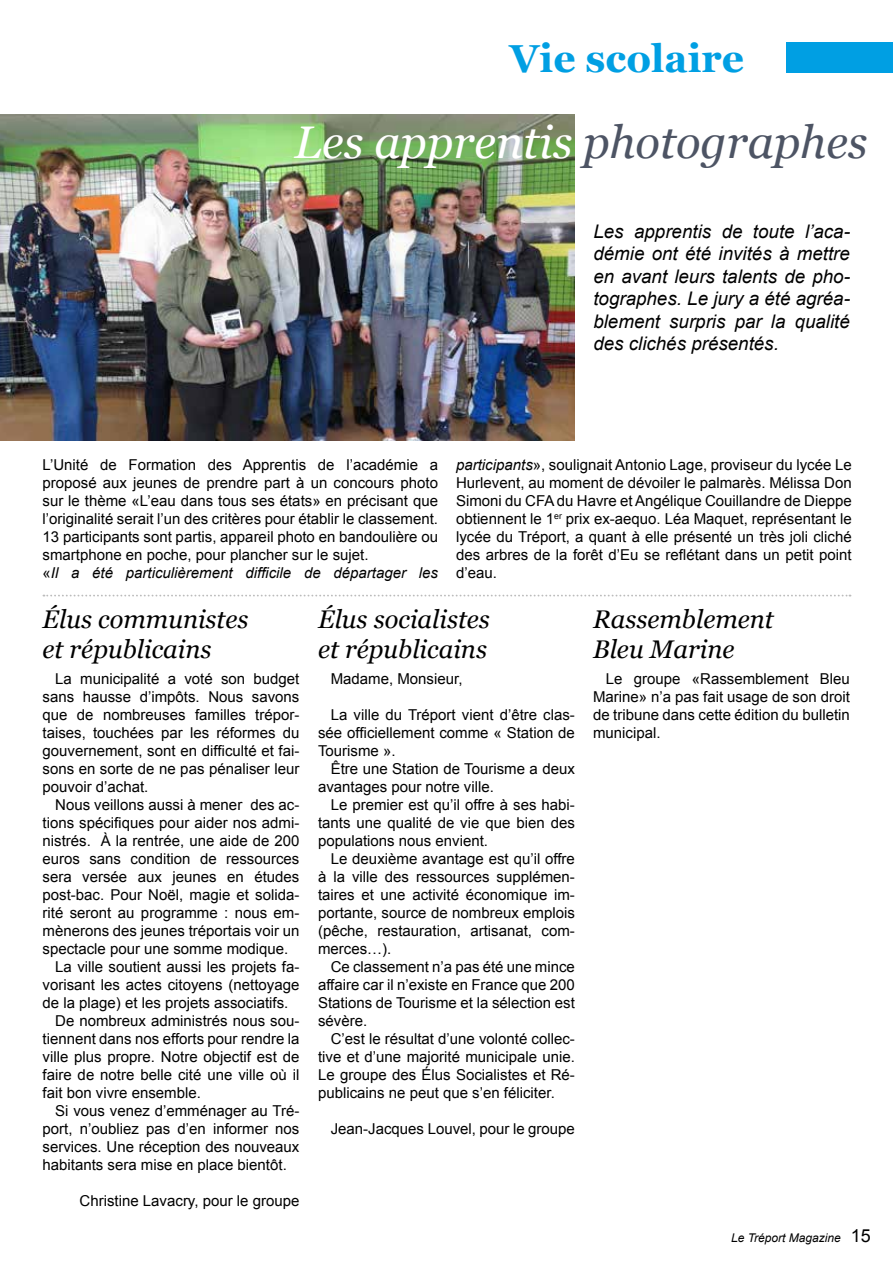
<style>
.page{position:relative;width:893px;height:1263px;background:#fff}
.page>*{position:absolute;margin:0;border:0;box-sizing:border-box;transform-origin:0 0}
.t1{font:italic 45.75px "Georgia";color:#fff}
.t2{font:700 39px "Georgia";color:#009fe3}
.t3{font:italic 25.5px/30.6px "Georgia";color:#000}
.t4{font:italic 18.75px/22.5px "Arial";color:#000;text-align:justify}
.t5{font:15px/18px "Arial";color:#000;text-align:justify}
.t6{font:italic 12px "Arial";color:#000}
.s1{color:#4d5464}
.s2{font-style:italic}
.s3{font-style:normal;font-size:18px}
</style>
<div class="page">
<div style="left:787px;top:43px;width:106px;height:30px;background:#009fe3"></div>
<img style="left:0;top:115px;width:575px;height:325px">
<svg style="left:43px;top:595px;width:807px;height:1px"></svg>
<h2 class="t2" style="left:510px;top:29px;width:236px">Vie scolaire</h2>
<h1 class="t1" style="left:294px;top:109px;width:575px">Les apprentis <span class="s1">photographes</span></h1>
<p class="t4" style="left:593px;top:220px;width:258px">Les apprentis de toute l’aca&shy;démie ont été invités à mettre en avant leurs talents de pho&shy;tographes. Le jury a été agréa&shy;blement surpris par la qualité des clichés présentés.</p>
<p class="t5" style="left:43px;top:456px;width:397px;text-align:left">L’Unité de Formation des Apprentis de l’académie a proposé aux jeunes de prendre part à un concours photo sur le thème «L’eau dans tous ses états» en précisant que l’originalité serait l’un des critères pour établir le classement.<br>13 participants sont partis, appareil photo en bandoulière ou smartphone en poche, pour plancher sur le sujet.<br>«<span class="s2">Il a été particulièrement difficile de départager les</span></p>
<p class="t5" style="left:456px;top:456px;width:397px"><span class="s2">participants</span>», soulignait Antonio Lage, proviseur du lycée Le Hurlevent, au moment de dévoiler le palmarès. Mélissa Don Simoni du CFA du Havre et Angélique Couillandre de Dieppe obtiennent le 1<sup>er</sup> prix ex-aequo. Léa Maquet, représentant le lycée du Tréport, a quant à elle présenté un très joli cliché des arbres de la forêt d’Eu se reflétant dans un petit point d’eau.</p>
<h3 class="t3" style="left:43px;top:603px;width:207px">Élus communistes et républicains</h3>
<h3 class="t3" style="left:318px;top:603px;width:173px">Élus socialistes et républicains</h3>
<h3 class="t3" style="left:593px;top:603px;width:182px">Rassemblement<br>Bleu Marine</h3>
<p class="t5" style="left:331px;top:669px;width:133px">Madame, Monsieur,</p>
<p class="t5" style="left:318px;top:705px;width:258px;text-indent:13px">La ville du Tréport vient d’être clas&shy;sée officiellement comme « Station de Tourisme ».</p>
<p class="t5" style="left:318px;top:759px;width:258px;text-indent:13px">Être une Station de Tourisme a deux avantages pour notre ville.</p>
<p class="t5" style="left:318px;top:795px;width:258px;text-indent:13px">Le premier est qu’il offre à ses habi&shy;tants une qualité de vie que bien des populations nous envient.</p>
<p class="t5" style="left:318px;top:849px;width:258px;text-indent:13px">Le deuxième avantage est qu’il offre à la ville des ressources supplémen&shy;taires et une activité économique im&shy;portante, source de nombreux emplois (pêche, restauration, artisanat, com&shy;merces…).</p>
<p class="t5" style="left:318px;top:957px;width:258px;text-indent:13px">Ce classement n’a pas été une mince affaire car il n’existe en France que 200<br>Stations de Tourisme et la sélection est sévère.</p>
<p class="t5" style="left:318px;top:1029px;width:258px;text-indent:13px">C’est le résultat d’une volonté collec&shy;tive et d’une majorité municipale unie.<br>Le groupe des Élus Socialistes et Ré&shy;publicains ne peut que s’en féliciter.</p>
<p class="t5" style="left:331px;top:1119px;width:246px">Jean-Jacques Louvel, pour le groupe</p>
<p class="t5" style="left:43px;top:669px;width:258px;text-indent:13px">La municipalité a voté son budget sans hausse d’impôts. Nous savons que de nombreuses familles trépor&shy;taises, touchées par les réformes du gouvernement, sont en difficulté et fai&shy;sons en sorte de ne pas pénaliser leur pouvoir d’achat.</p>
<p class="t5" style="left:55px;top:795px;width:246px">Nous veillons aussi à mener des ac-</p>
<p class="t5" style="left:43px;top:813px;width:258px">tions spécifiques pour aider nos admi-</p>
<p class="t5" style="left:43px;top:831px;width:258px">nistrés. À la rentrée, une aide de 200</p>
<p class="t5" style="left:43px;top:849px;width:258px">euros sans condition de ressources</p>
<p class="t5" style="left:43px;top:867px;width:258px">sera versée aux jeunes en études</p>
<p class="t5" style="left:43px;top:885px;width:258px">post-bac. Pour Noël, magie et solida-</p>
<p class="t5" style="left:43px;top:903px;width:258px">rité seront au programme : nous em-</p>
<p class="t5" style="left:43px;top:921px;width:258px">mènerons des jeunes tréportais voir un</p>
<p class="t5" style="left:43px;top:939px;width:247px">spectacle pour une somme modique.</p>
<p class="t5" style="left:55px;top:957px;width:246px">La ville soutient aussi les projets fa-</p>
<p class="t5" style="left:43px;top:975px;width:258px">vorisant les actes citoyens (nettoyage</p>
<p class="t5" style="left:43px;top:993px;width:247px">de la plage) et les projets associatifs.</p>
<p class="t5" style="left:55px;top:1011px;width:246px">De nombreux administrés nous sou-</p>
<p class="t5" style="left:43px;top:1029px;width:258px">tiennent dans nos efforts pour rendre la</p>
<p class="t5" style="left:43px;top:1047px;width:258px">ville plus propre. Notre objectif est de</p>
<p class="t5" style="left:43px;top:1065px;width:258px">faire de notre belle cité une ville où il</p>
<p class="t5" style="left:43px;top:1083px;width:160px">fait bon vivre ensemble.</p>
<p class="t5" style="left:55px;top:1101px;width:246px">Si vous venez d’emménager au Tré-</p>
<p class="t5" style="left:43px;top:1119px;width:258px">port, n’oubliez pas d’en informer nos</p>
<p class="t5" style="left:43px;top:1137px;width:258px">services. Une réception des nouveaux</p>
<p class="t5" style="left:43px;top:1155px;width:246px">habitants sera mise en place bientôt.</p>
<p class="t5" style="left:80px;top:1191px;width:221px">Christine Lavacry, pour le groupe</p>
<p class="t5" style="left:593px;top:669px;width:258px;text-indent:13px">Le groupe «Rassemblement Bleu Marine» n’a pas fait usage de son droit de tribune dans cette édition du bulletin municipal.</p>
<p class="t6" style="left:731px;top:1230px;width:141px">Le Tréport Magazine <span class="s3">15</span></p>
</div>
